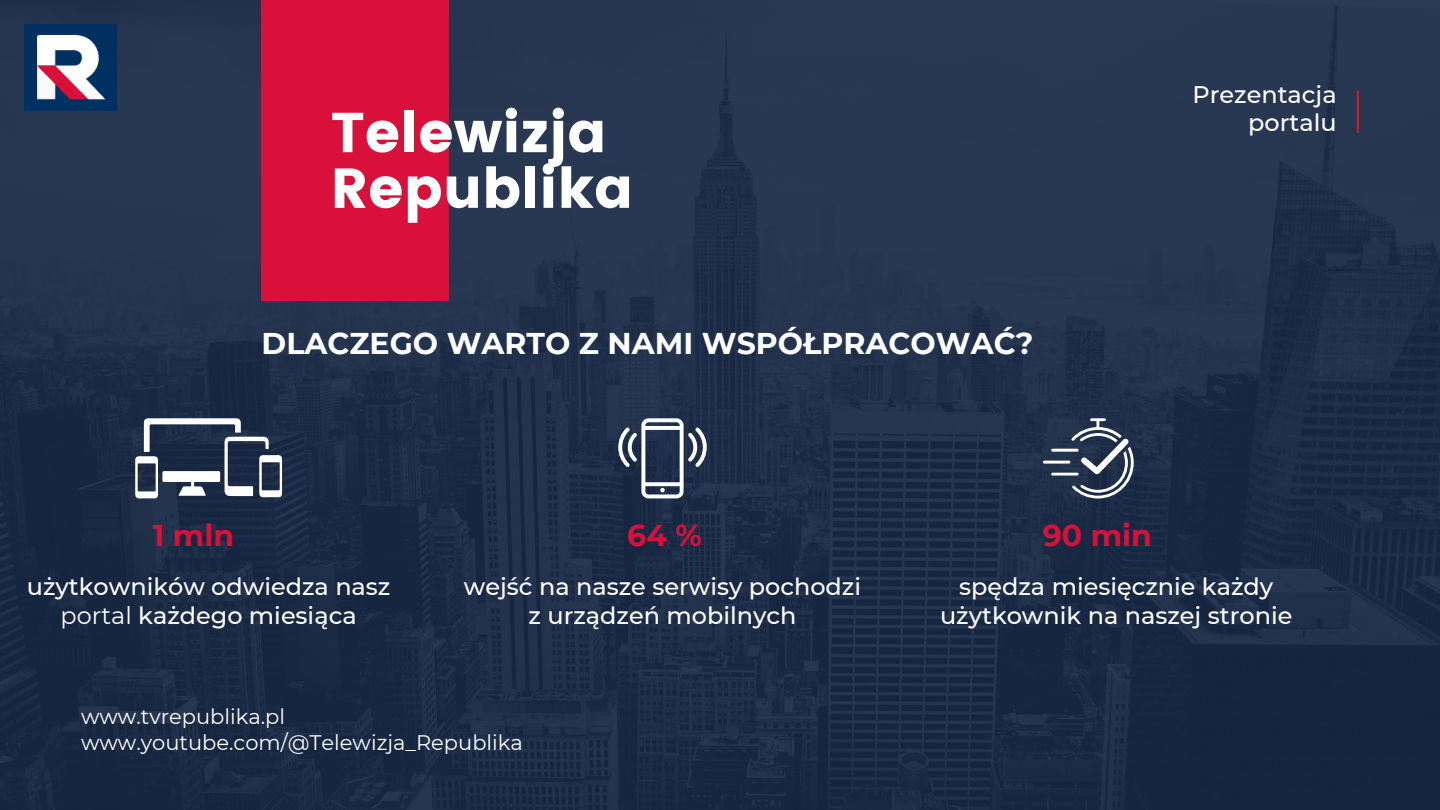
<style>
.page{position:relative;width:1440px;height:810px;background:#fff}
.page>*{position:absolute;margin:0;border:0;box-sizing:border-box;transform-origin:0 0}
.t1{font:56.2px/55.7px "Poppins";color:#fff}
.t2{font:700 30px "Montserrat";color:#fff}
.t3{font:700 30px "Montserrat";color:#d8103a}
.t4{font:500 24px/28.5px "Montserrat";color:#fff;text-align:center}
.t5{font:21px "Montserrat";color:#fff}
.s1{font-weight:400}
</style>
<div class="page">
<img style="left:0;top:0;width:1440px;height:810px">
<div style="left:262px;top:0;width:187px;height:301px;background:#d8103a"></div>
<img style="left:25px;top:25px;width:92px;height:86px">
<hr style="left:1357px;top:91px;width:2px;height:42px;background:#bc2227">
<svg style="left:135px;top:418px;width:147px;height:80px"></svg>
<svg style="left:618px;top:418px;width:89px;height:80px"></svg>
<svg style="left:1043px;top:418px;width:91px;height:81px;background:#4a576c"></svg>
<p class="t1" style="left:331px;top:105px;width:304px">Telewizja<br>Republika</p>
<h2 class="t2" style="left:262px;top:325px;width:773px">DLACZEGO WARTO Z NAMI WSPÓŁPRACOWAĆ?</h2>
<h4 class="t4" style="left:1192px;top:80px;width:146px;text-align:right">Prezentacja portalu</h4>
<h5 class="t3" style="left:153px;top:517px;width:83px">1 mln</h5>
<p class="t3" style="left:627px;top:517px;width:76px">64 %</p>
<h3 class="t3" style="left:1043px;top:517px;width:111px">90 min</h3>
<p class="t4" style="left:27px;top:572px;width:365px">użytkowników odwiedza nasz <span class="s1">portal</span> każdego miesiąca</p>
<p class="t4" style="left:464px;top:572px;width:399px">wejść na nasze serwisy pochodzi z urządzeń mobilnych</p>
<h3 class="t4" style="left:940px;top:572px;width:354px">spędza miesięcznie każdy użytkownik na naszej stronie</h3>
<p class="t5" style="left:81px;top:704px;width:206px">www.tvrepublika.pl</p>
<h1 class="t5" style="left:81px;top:729px;width:443px">www.youtube.com/@Telewizja_Republika</h1>
</div>
